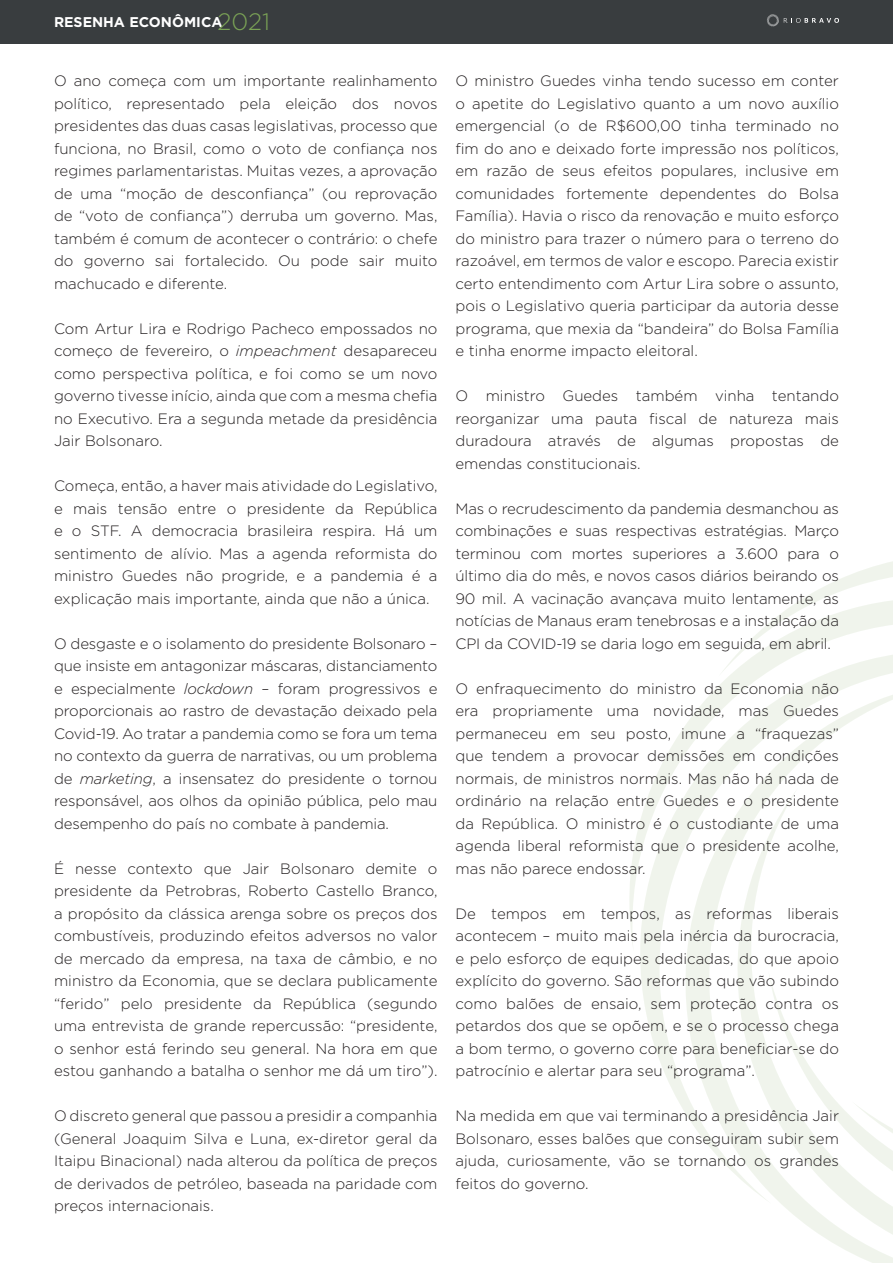
<style>
.page{position:relative;width:893px;height:1263px;background:#fff}
.page>*{position:absolute;margin:0;border:0;box-sizing:border-box;transform-origin:0 0}
.t1{font:300 23.7px "Gotham";color:#7ba356}
.t2{font:300 15px/22.5px "Gotham";color:#231f20;text-align:justify}
.t3{font:700 14.1px "Gotham";color:#fff}
.s1{font-style:italic}
</style>
<div class="page">
<svg style="left:782px;top:1204px;width:111px;height:59px"></svg>
<svg style="left:640px;top:952px;width:248px;height:252px"></svg>
<svg style="left:629px;top:687px;width:89px;height:265px"></svg>
<svg style="left:718px;top:561px;width:175px;height:494px"></svg>
<svg style="left:852px;top:642px;width:41px;height:546px"></svg>
<div style="left:0;top:0;width:893px;height:43px;background:#393d3f"></div>
<svg style="left:767px;top:14px;width:72px;height:13px"></svg>
<p class="t1" style="left:217px;top:7px;width:54px">2021</p>
<p class="t3" style="left:54px;top:12px;width:170px">RESENHA ECONÔMICA</p>
<p class="t2" style="left:54px;top:69px;width:385px">O ano começa com um importante realinhamento político, representado pela eleição dos novos presidentes das duas casas legislativas, processo que funciona, no Brasil, como o voto de confiança nos regimes parlamentaristas. Muitas vezes, a aprovação de uma “moção de desconfiança” (ou reprovação de “voto de confiança”) derruba um governo. Mas, também é comum de acontecer o contrário: o chefe do governo sai fortalecido. Ou pode sair muito machucado e diferente.</p>
<p class="t2" style="left:54px;top:317px;width:385px">Com Artur Lira e Rodrigo Pacheco empossados no começo de fevereiro, o <span class="s1">impeachment</span> desapareceu como perspectiva política, e foi como se um novo governo tivesse início, ainda que com a mesma chefia no Executivo. Era a segunda metade da presidência Jair Bolsonaro.</p>
<p class="t2" style="left:54px;top:474px;width:385px">Começa, então, a haver mais atividade do Legislativo, e mais tensão entre o presidente da República e o STF. A democracia brasileira respira. Há um sentimento de alívio. Mas a agenda reformista do ministro Guedes não progride, e a pandemia é a explicação mais importante, ainda que não a única.</p>
<p class="t2" style="left:54px;top:632px;width:385px">O desgaste e o isolamento do presidente Bolsonaro – que insiste em antagonizar máscaras, distanciamento e especialmente <span class="s1">lockdown</span> – foram progressivos e proporcionais ao rastro de devastação deixado pela Covid-19. Ao tratar a pandemia como se fora um tema no contexto da guerra de narrativas, ou um problema de <span class="s1">marketing</span>, a insensatez do presidente o tornou responsável, aos olhos da opinião pública, pelo mau desempenho do país no combate à pandemia.</p>
<p class="t2" style="left:54px;top:857px;width:385px">É nesse contexto que Jair Bolsonaro demite o presidente da Petrobras, Roberto Castello Branco, a propósito da clássica arenga sobre os preços dos combustíveis, produzindo efeitos adversos no valor de mercado da empresa, na taxa de câmbio, e no ministro da Economia, que se declara publicamente “ferido” pelo presidente da República (segundo uma entrevista de grande repercussão: “presidente, o senhor está ferindo seu general. Na hora em que estou ganhando a batalha o senhor me dá um tiro”).</p>
<p class="t2" style="left:54px;top:1104px;width:385px">O discreto general que passou a presidir a companhia (General Joaquim Silva e Luna, ex-diretor geral da Itaipu Binacional) nada alterou da política de preços de derivados de petróleo, baseada na paridade com preços internacionais.</p>
<p class="t2" style="left:455px;top:69px;width:385px">O ministro Guedes vinha tendo sucesso em conter o apetite do Legislativo quanto a um novo auxílio emergencial (o de R$600,00 tinha terminado no fim do ano e deixado forte impressão nos políticos, em razão de seus efeitos populares, inclusive em comunidades fortemente dependentes do Bolsa Família). Havia o risco da renovação e muito esforço do ministro para trazer o número para o terreno do razoável, em termos de valor e escopo. Parecia existir certo entendimento com Artur Lira sobre o assunto, pois o Legislativo queria participar da autoria desse programa, que mexia da “bandeira” do Bolsa Família e tinha enorme impacto eleitoral.</p>
<p class="t2" style="left:455px;top:384px;width:385px">O ministro Guedes também vinha tentando reorganizar uma pauta fiscal de natureza mais duradoura através de algumas propostas de emendas constitucionais.</p>
<p class="t2" style="left:455px;top:497px;width:385px">Mas o recrudescimento da pandemia desmanchou as combinações e suas respectivas estratégias. Março terminou com mortes superiores a 3.600 para o último dia do mês, e novos casos diários beirando os 90 mil. A vacinação avançava muito lentamente, as notícias de Manaus eram tenebrosas e a instalação da CPI da COVID-19 se daria logo em seguida, em abril.</p>
<p class="t2" style="left:455px;top:677px;width:385px">O enfraquecimento do ministro da Economia não era propriamente uma novidade, mas Guedes permaneceu em seu posto, imune a “fraquezas” que tendem a provocar demissões em condições normais, de ministros normais. Mas não há nada de ordinário na relação entre Guedes e o presidente da República. O ministro é o custodiante de uma agenda liberal reformista que o presidente acolhe, mas não parece endossar.</p>
<p class="t2" style="left:455px;top:902px;width:385px">De tempos em tempos, as reformas liberais acontecem – muito mais pela inércia da burocracia, e pelo esforço de equipes dedicadas, do que apoio explícito do governo. São reformas que vão subindo como balões de ensaio, sem proteção contra os petardos dos que se opõem, e se o processo chega a bom termo, o governo corre para beneficiar-se do patrocínio e alertar para seu “programa”.</p>
<p class="t2" style="left:455px;top:1104px;width:385px">Na medida em que vai terminando a presidência Jair Bolsonaro, esses balões que conseguiram subir sem ajuda, curiosamente, vão se tornando os grandes feitos do governo.</p>
</div>
